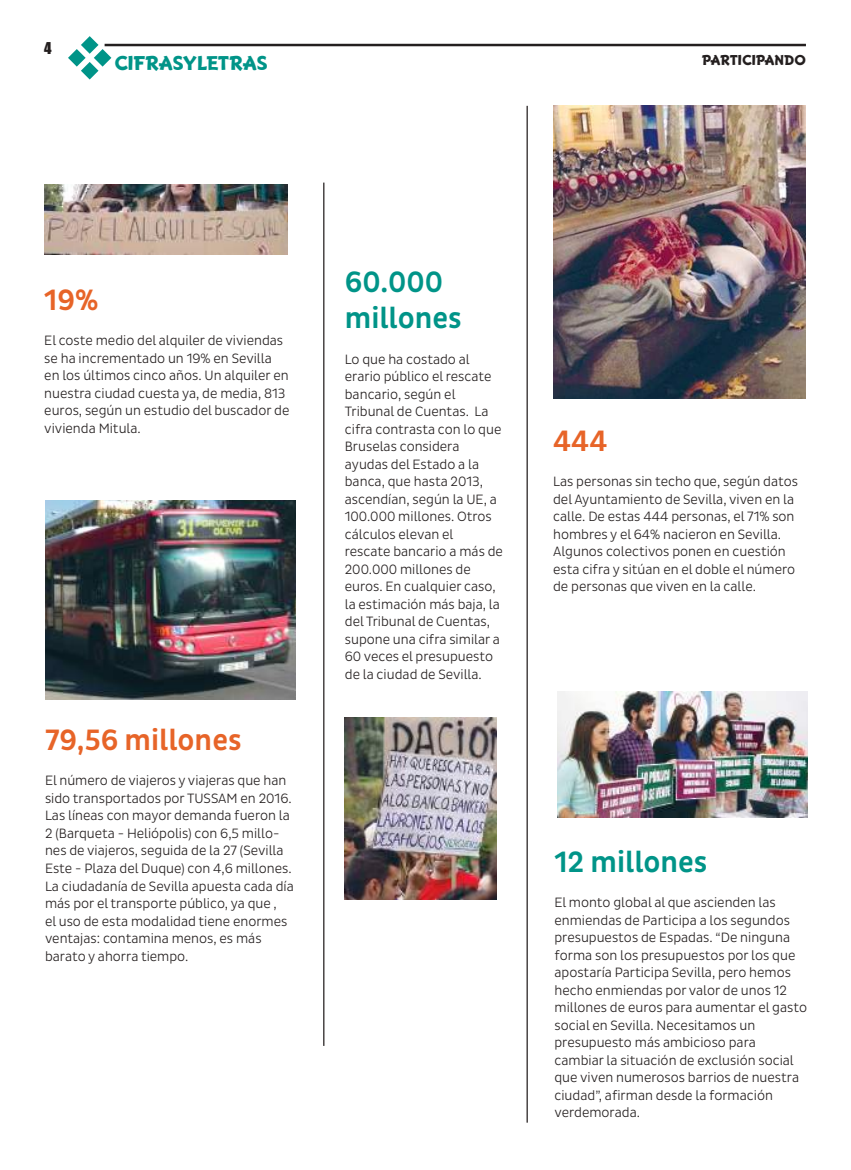
<style>
.page{position:relative;width:851px;height:1170px;background:#fff}
.page>*{position:absolute;margin:0;border:0;box-sizing:border-box;transform-origin:0 0}
.t1{font:500 30px/36px "Pluto Sans Cond";color:#009488}
.t2{font:500 30px "Pluto Sans Cond";color:#e76428}
.t3{font:17.5px "Adventuring";color:#009488}
.t4{font:15px "Impact";color:#241f1f}
.t5{font:300 13.75px/17.5px "Pluto Sans Cond";color:#241f1f}
.t6{font:12.5px "Adventuring";color:#241f1f}
</style>
<div class="page">
<hr style="left:105px;top:44px;width:700px;height:2px;background:#241f1f">
<hr style="left:323px;top:182px;width:1px;height:863px;background:#241f1f">
<hr style="left:526px;top:106px;width:1px;height:1016px;background:#241f1f">
<img style="left:345px;top:717px;width:151px;height:182px">
<img style="left:553px;top:106px;width:252px;height:292px">
<img style="left:45px;top:500px;width:250px;height:199px">
<img style="left:557px;top:691px;width:250px;height:126px">
<img style="left:44px;top:184px;width:243px;height:71px">
<p class="t4" style="left:44px;top:36px;width:9px">4</p>
<p class="t3" style="left:63px;top:51px;width:206px">❖CIFRASYLETRAS</p>
<p class="t6" style="left:701px;top:51px;width:106px">PARTICIPANDO</p>
<h1 class="t2" style="left:44px;top:282px;width:56px">19%</h1>
<p class="t5" style="left:44px;top:332px;width:246px">El coste medio del alquiler de viviendas se ha incrementado un 19% en Sevilla en los últimos cinco años. Un alquiler en nuestra ciudad cuesta ya, de media, 813 euros, según un estudio del buscador de vivienda Mitula.</p>
<h1 class="t2" style="left:45px;top:723px;width:198px">79,56 millones</h1>
<p class="t5" style="left:45px;top:772px;width:250px">El número de viajeros y viajeras que han sido transportados por TUSSAM en 2016.<br>Las líneas con mayor demanda fueron la 2 (Barqueta - Heliópolis) con 6,5 millo&shy;nes de viajeros, seguida de la 27 (Sevilla Este - Plaza del Duque) con 4,6 millones.<br>La ciudadanía de Sevilla apuesta cada día más por el transporte público, ya que ,<br>el uso de esta modalidad tiene enormes ventajas: contamina menos, es más barato y ahorra tiempo.</p>
<h1 class="t1" style="left:345px;top:264px;width:119px">60.000 millones</h1>
<p class="t5" style="left:345px;top:350px;width:160px">Lo que ha costado al erario público el rescate bancario, según el<br>Tribunal de Cuentas. La cifra contrasta con lo que<br>Bruselas considera ayudas del Estado a la banca, que hasta 2013, ascendían, según la UE, a<br>100.000 millones. Otros cálculos elevan el<br>rescate bancario a más de<br>200.000 millones de euros. En cualquier caso, la estimación más baja, la del Tribunal de Cuentas, supone una cifra similar a<br>60 veces el presupuesto de la ciudad de Sevilla.</p>
<h1 class="t2" style="left:553px;top:423px;width:56px">444</h1>
<p class="t5" style="left:553px;top:473px;width:246px">Las personas sin techo que, según datos del Ayuntamiento de Sevilla, viven en la calle. De estas 444 personas, el 71% son hombres y el 64% nacieron en Sevilla.<br>Algunos colectivos ponen en cuestión esta cifra y sitúan en el doble el número de personas que viven en la calle.</p>
<h1 class="t1" style="left:554px;top:844px;width:155px">12 millones</h1>
<p class="t5" style="left:554px;top:893px;width:254px">El monto global al que ascienden las enmiendas de Participa a los segundos presupuestos de Espadas. “De ninguna forma son los presupuestos por los que apostaría Participa Sevilla, pero hemos hecho enmiendas por valor de unos 12 millones de euros para aumentar el gasto social en Sevilla. Necesitamos un presupuesto más ambicioso para cambiar la situación de exclusión social que viven numerosos barrios de nuestra ciudad”, afirman desde la formación verdemorada.</p>
</div>
